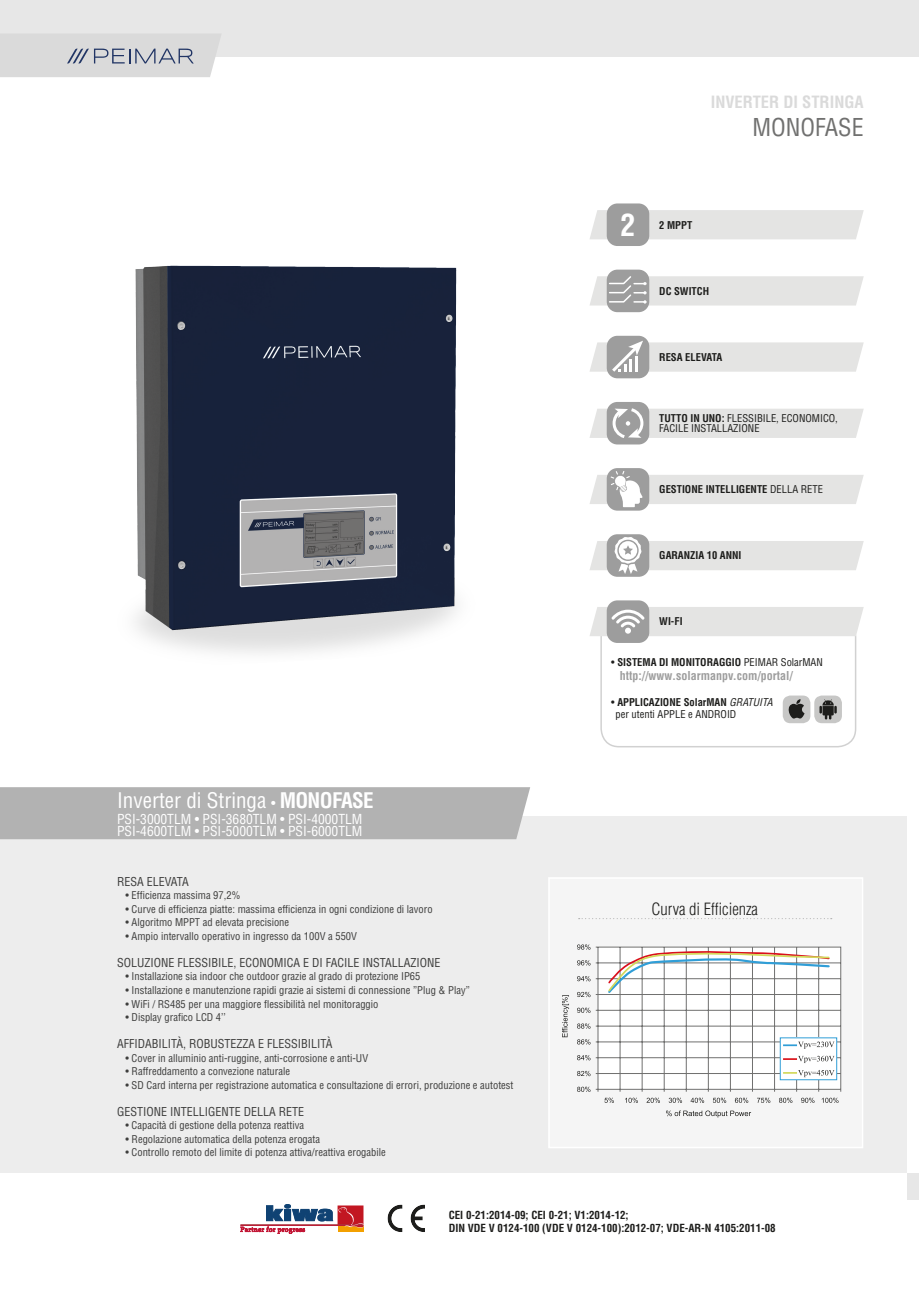
<style>
.page{position:relative;width:919px;height:1289px;background:#fff}
.page>*{position:absolute;margin:0;border:0;box-sizing:border-box;transform-origin:0 0}
.t1{font:700 condensed 30px "Helvetica LT Std";color:#fff}
.t2{font:condensed 24px "Helvetica LT Std";color:#70706f}
.t3{font:condensed 21px "Helvetica LT Std";color:#fff}
.t4{font:300 condensed 16.5px "Helvetica LT Std";color:#1d1d1b}
.t5{font:700 condensed 16.5px "Helvetica LT Std";color:#dadada}
.t6{font:condensed 13.5px "Helvetica LT Std";color:#fff}
.t7{font:condensed 12px "Helvetica LT Std";color:#3d3d3c}
.t8{font:700 condensed 12px "Helvetica LT Std";color:#9d9d9d}
.t9{font:700 condensed 10.95px "Helvetica LT Std";color:#1d1d1b}
.t10{font:condensed 10.5px "Helvetica LT Std";color:#3d3d3c}
.t11{font:700 condensed 10.5px "Helvetica LT Std";color:#1d1d1b}
.t12{font:condensed 10.5px/10.5px "Helvetica LT Std";color:#1d1d1b}
.s1{font-weight:700}
.s2{font-weight:400}
.s3{font-size:13.5px}
.s4{font-weight:400;font-style:italic}
</style>
<div class="page">
<div style="left:0;top:0;width:906px;height:56px;background:#e7e7e7"></div>
<div style="left:906px;top:0;width:12px;height:56px;background:#e7e7e7"></div>
<div style="left:906px;top:1172px;width:12px;height:27px;background:#e7e7e7"></div>
<svg style="left:0;top:34px;width:222px;height:43px"></svg>
<div style="left:0;top:816px;width:906px;height:356px;background:#ededed"></div>
<div style="left:548px;top:877px;width:315px;height:271px;background:#f5f5f5"></div>
<svg style="left:578px;top:918px;width:253px;height:1px"></svg>
<svg style="left:604px;top:1097px;width:10px;height:5px"></svg>
<svg style="left:625px;top:1097px;width:13px;height:5px"></svg>
<svg style="left:646px;top:1097px;width:14px;height:5px"></svg>
<svg style="left:668px;top:1097px;width:14px;height:5px"></svg>
<svg style="left:690px;top:1097px;width:14px;height:5px"></svg>
<svg style="left:712px;top:1097px;width:14px;height:5px"></svg>
<svg style="left:734px;top:1097px;width:14px;height:5px"></svg>
<svg style="left:757px;top:1097px;width:13px;height:5px"></svg>
<svg style="left:779px;top:1097px;width:13px;height:5px"></svg>
<svg style="left:801px;top:1097px;width:13px;height:5px"></svg>
<svg style="left:821px;top:1097px;width:17px;height:5px"></svg>
<svg style="left:666px;top:1110px;width:85px;height:7px"></svg>
<svg style="left:562px;top:995px;width:7px;height:42px"></svg>
<svg style="left:577px;top:944px;width:264px;height:147px"></svg>
<img style="left:0;top:239px;width:621px;height:601px">
<div style="left:590px;top:210px;width:273px;height:29px;background:#e4e4e3"></div>
<div style="left:606px;top:203px;width:43px;height:43px;background:#9d9d9d;border-radius:11px"></div>
<div style="left:606px;top:336px;width:43px;height:42px;background:#9d9d9d;border-radius:11px"></div>
<svg style="left:589px;top:340px;width:274px;height:35px"></svg>
<hr style="left:634px;top:356px;width:3px;height:15px;background:#fff">
<div style="left:606px;top:402px;width:43px;height:42px;background:#9d9d9d;border-radius:11px"></div>
<svg style="left:589px;top:406px;width:274px;height:34px"></svg>
<div style="left:606px;top:468px;width:43px;height:42px;background:#9d9d9d;border-radius:11px"></div>
<svg style="left:589px;top:471px;width:274px;height:36px"></svg>
<div style="left:606px;top:534px;width:43px;height:43px;background:#9d9d9d;border-radius:11px"></div>
<svg style="left:589px;top:537px;width:274px;height:37px"></svg>
<div style="left:606px;top:269px;width:43px;height:43px;background:#9d9d9d;border-radius:11px"></div>
<svg style="left:589px;top:275px;width:274px;height:30px"></svg>
<div style="left:600px;top:618px;width:256px;height:129px;border:2px solid #d1d1d1;border-radius:18px"></div>
<div style="left:606px;top:600px;width:43px;height:43px;background:#9d9d9d;border-radius:11px"></div>
<svg style="left:589px;top:607px;width:274px;height:29px;background:#dcdcdc"></svg>
<div style="left:814px;top:695px;width:27px;height:28px;background:#c7c7c6;border-radius:8px"></div>
<svg style="left:819px;top:699px;width:17px;height:20px"></svg>
<div style="left:782px;top:695px;width:28px;height:28px;background:#c7c7c6;border-radius:8px"></div>
<svg style="left:788px;top:699px;width:16px;height:19px"></svg>
<img style="left:387px;top:1204px;width:37px;height:28px">
<svg style="left:240px;top:1204px;width:123px;height:29px"></svg>
<p class="t5" style="left:710px;top:91px;width:154px">INVERTER DI STRINGA</p>
<p class="t2" style="left:752px;top:113px;width:113px">MONOFASE</p>
<p class="t1" style="left:620px;top:206px;width:16px">2</p>
<p class="t11" style="left:659px;top:218px;width:34px">2 MPPT</p>
<p class="t11" style="left:659px;top:284px;width:51px">DC SWITCH</p>
<p class="t11" style="left:659px;top:350px;width:64px">RESA ELEVATA</p>
<p class="t12" style="left:659px;top:412px;width:180px"><span class="s1">TUTTO IN UNO:</span> FLESSIBILE, ECONOMICO,<br>FACILE INSTALLAZIONE</p>
<p class="t11" style="left:659px;top:483px;width:165px">GESTIONE INTELLIGENTE <span class="s2">DELLA RETE</span></p>
<p class="t11" style="left:659px;top:549px;width:84px">GARANZIA 10 ANNI</p>
<p class="t3" style="left:117px;top:787px;width:258px">Inverter di Stringa <span class="s3">•</span> <span class="s1">MONOFASE</span></p>
<p class="t6" style="left:117px;top:810px;width:247px">PSI-3000TLM • PSI-3680TLM • PSI-4000TLM</p>
<p class="t6" style="left:117px;top:822px;width:247px">PSI-4600TLM • PSI-5000TLM • PSI-6000TLM</p>
<p class="t7" style="left:117px;top:874px;width:73px">RESA ELEVATA</p>
<p class="t10" style="left:125px;top:889px;width:116px">• Efficienza massima 97,2%</p>
<p class="t10" style="left:125px;top:902px;width:308px">• Curve di efficienza piatte: massima efficienza in ogni condizione di lavoro</p>
<p class="t10" style="left:125px;top:916px;width:165px">• Algoritmo MPPT ad elevata precisione</p>
<p class="t10" style="left:125px;top:929px;width:233px">• Ampio intervallo operativo in ingresso da 100V a 550V</p>
<p class="t7" style="left:117px;top:955px;width:325px">SOLUZIONE FLESSIBILE, ECONOMICA E DI FACILE INSTALLAZIONE</p>
<p class="t10" style="left:125px;top:970px;width:296px">• Installazione sia indoor che outdoor grazie al grado di protezione IP65</p>
<p class="t10" style="left:125px;top:983px;width:346px">• Installazione e manutenzione rapidi grazie ai sistemi di connessione ”Plug &amp; Play”</p>
<p class="t10" style="left:125px;top:997px;width:254px">• WiFi / RS485 per una maggiore flessibilità nel monitoraggio</p>
<p class="t10" style="left:125px;top:1010px;width:102px">• Display grafico LCD 4’’</p>
<p class="t7" style="left:117px;top:1036px;width:217px">AFFIDABILITÀ, ROBUSTEZZA E FLESSIBILITÀ</p>
<p class="t10" style="left:125px;top:1051px;width:244px">• Cover in alluminio anti-ruggine, anti-corrosione e anti-UV</p>
<p class="t10" style="left:125px;top:1064px;width:166px">• Raffreddamento a convezione naturale</p>
<p class="t10" style="left:125px;top:1078px;width:389px">• SD Card interna per registrazione automatica e consultazione di errori, produzione e autotest</p>
<p class="t7" style="left:117px;top:1103px;width:189px">GESTIONE INTELLIGENTE DELLA RETE</p>
<p class="t10" style="left:125px;top:1118px;width:180px">• Capacità di gestione della potenza reattiva</p>
<p class="t10" style="left:125px;top:1132px;width:196px">• Regolazione automatica della potenza erogata</p>
<p class="t10" style="left:125px;top:1145px;width:262px">• Controllo remoto del limite di potenza attiva/reattiva erogabile</p>
<p class="t11" style="left:659px;top:615px;width:25px">WI-FI</p>
<p class="t11" style="left:611px;top:655px;width:213px"><span class="s2">•</span> SISTEMA DI MONITORAGGIO <span class="s2">PEIMAR SolarMAN</span></p>
<p class="t8" style="left:619px;top:668px;width:174px">http://www.solarmanpv.com/portal/</p>
<p class="t11" style="left:611px;top:695px;width:163px"><span class="s2">•</span> APPLICAZIONE SolarMAN <span class="s4">GRATUITA</span></p>
<p class="t12" style="left:615px;top:709px;width:122px">per utenti APPLE e ANDROID</p>
<p class="t4" style="left:651px;top:899px;width:108px">Curva di Efficienza</p>
<p class="t9" style="left:448px;top:1207px;width:181px">CEI 0-21:2014-09; CEI 0-21; V1:2014-12;</p>
<p class="t9" style="left:448px;top:1220px;width:328px">DIN VDE V 0124-100 (VDE V 0124-100):2012-07; VDE-AR-N 4105:2011-08</p>
</div>
